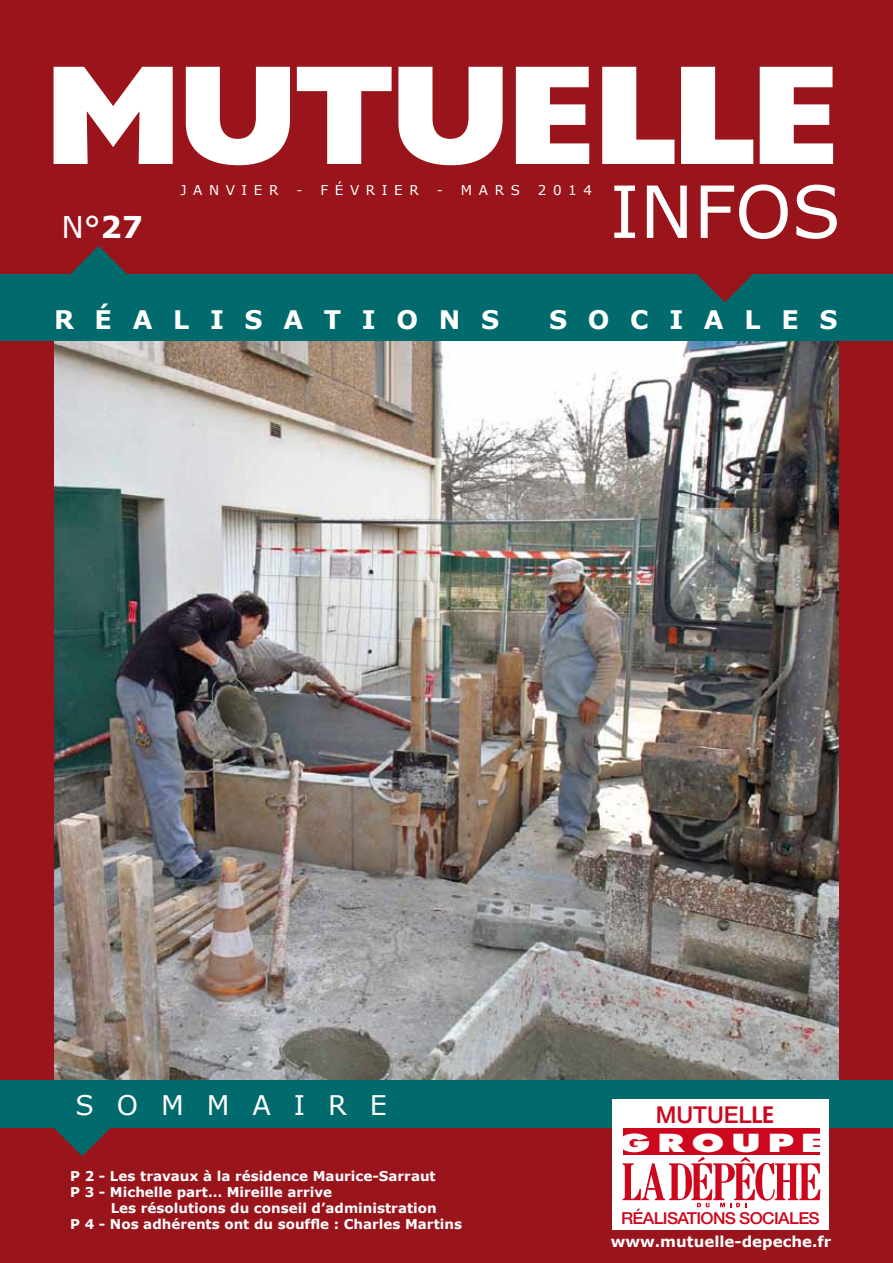
<style>
.page{position:relative;width:893px;height:1263px;background:#9a141c}
.page>*{position:absolute;margin:0;border:0;box-sizing:border-box;transform-origin:0 0}
.t1{font:800 142.5px "Gill Sans Std";letter-spacing:-.03em;color:#fff}
.t2{font:72px "Verdana";color:#fff}
.t3{font:30px "Verdana";color:#fff}
.t4{font:27px "Verdana";letter-spacing:.85em;color:#fff}
.t5{font:700 25.5px "Verdana";letter-spacing:.81em;color:#fff}
.t6{font:800 24.15px "Futura Std";letter-spacing:.2em;color:#fff;scale:1.48 1}
.t7{font:500 23.25px "Helvetica Neue LT Std";color:#cd071e}
.t8{font:500 16.5px "Helvetica Neue LT Std";letter-spacing:-.04em;color:#cd071e;scale:1.05 1}
.t9{font:700 15px "Verdana";color:#fff}
.t10{font:700 13.5px/16.2px "Verdana";color:#fff}
.t11{font:13.5px "Verdana";letter-spacing:.49em;color:#fff}
.s1{font-weight:700}
.s2{font-weight:700;font-stretch:condensed}
</style>
<div class="page">
<svg style="left:71px;top:246px;width:56px;height:28px"></svg>
<svg style="left:54px;top:1128px;width:56px;height:28px"></svg>
<img style="left:54px;top:340px;width:785px;height:740px">
<div style="left:0;top:274px;width:893px;height:66px;background:#006a6c"></div>
<div style="left:0;top:1080px;width:893px;height:48px;background:#006a6c"></div>
<div style="left:612px;top:1099px;width:216px;height:131px;background:#fff"></div>
<svg style="left:623px;top:1157px;width:197px;height:50px"></svg>
<div style="left:623px;top:1128px;width:196px;height:27px;background:#cd071e"></div>
<svg style="left:697px;top:274px;width:56px;height:28px"></svg>
<h1 class="t1" style="left:43px;top:33px;width:798px">MUTUELLE</h1>
<h2 class="t2" style="left:609px;top:162px;width:233px">INFOS</h2>
<p class="t11" style="left:180px;top:181px;width:99px">JANVIER</p>
<p class="t11" style="left:296px;top:181px;width:124px">- FÉVRIER</p>
<p class="t11" style="left:437px;top:181px;width:85px">- MARS</p>
<p class="t11" style="left:538px;top:181px;width:56px">2014</p>
<h3 class="t3" style="left:62px;top:206px;width:83px">N°<span class="s1">27</span></h3>
<h3 class="t5" style="left:54px;top:302px;width:447px">RÉALISATIONS</h3>
<h3 class="t5" style="left:549px;top:302px;width:290px">SOCIALES</h3>
<h3 class="t4" style="left:75px;top:1086px;width:313px">SOMMAIRE</h3>
<p class="t10" style="left:70px;top:1167px;width:367px">P 2 - Les travaux à la résidence Maurice-Sarraut<br>P 3 - Michelle part… Mireille arrive</p>
<p class="t10" style="left:70px;top:1200px;width:393px;text-indent:40px">Les résolutions du conseil d’administration<br>P 4 - Nos adhérents ont du souffle : Charles Martins</p>
<h3 class="t7" style="left:656px;top:1101px;width:119px">MUTUEL<span class="s2">LE</span></h3>
<h3 class="t6" style="left:618px;top:1128px;width:140px">GROUPE</h3>
<p class="t8" style="left:621px;top:1208px;width:191px">RÉALISATIONS SOCIALES</p>
<p class="t9" style="left:611px;top:1231px;width:222px">www.mutuelle-depeche.fr</p>
</div>
